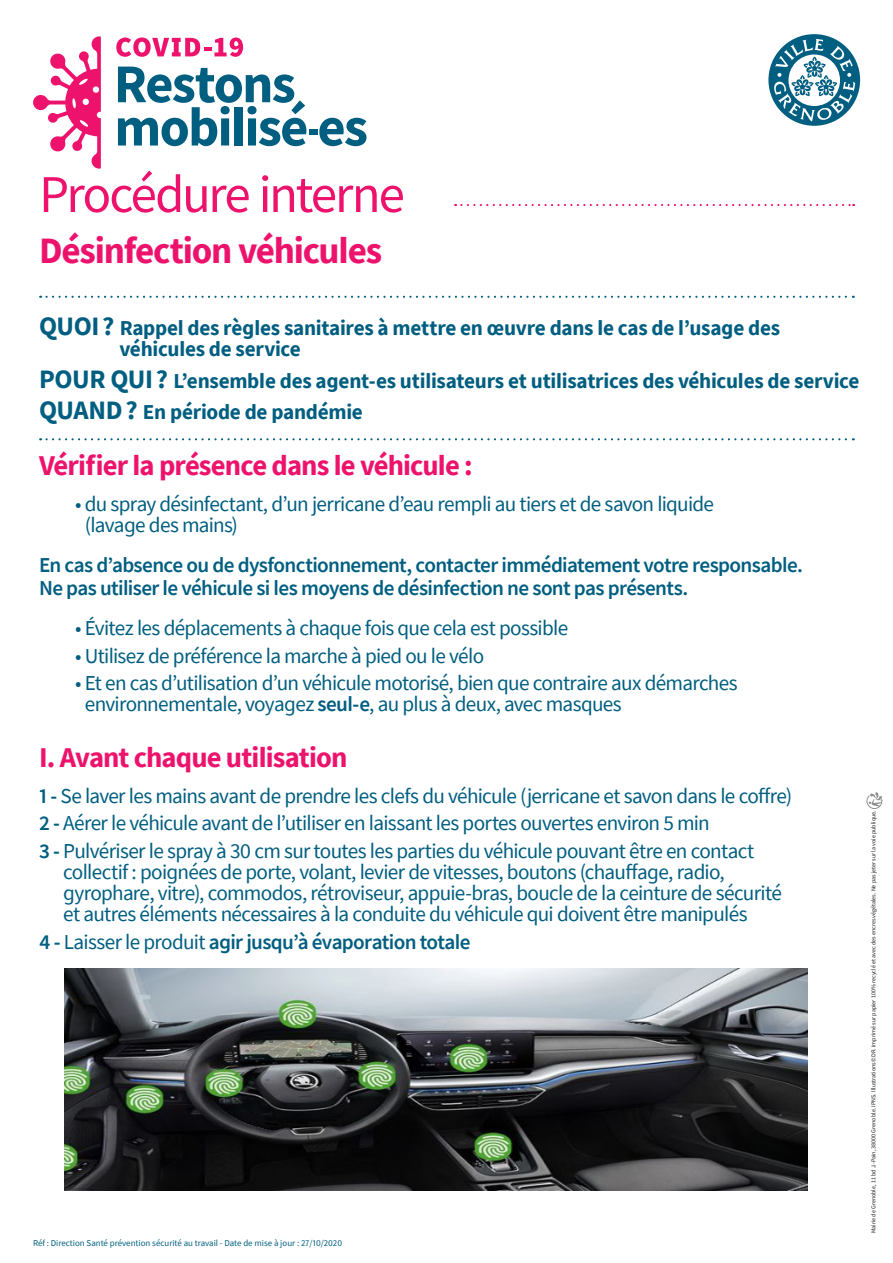
<style>
.page{position:relative;width:893px;height:1263px;background:#fff}
.page>*{position:absolute;margin:0;border:0;box-sizing:border-box;transform-origin:0 0}
.Titre_6{font:53.1px "Source Sans Pro";letter-spacing:-.045em;color:#ed136d}
.Titre_6-2{font:700 37.05px "Source Sans Pro";letter-spacing:-.035em;color:#ed136d}
.Titre_2{font:700 28.65px "Source Sans Pro";letter-spacing:-.03em;color:#ed136d}
.Titre_2-2{font:21.15px/21.1px "Source Sans Pro";letter-spacing:-.035em;color:#005e80}
.Titre_2-3{font:600 21.15px "Source Sans Pro";letter-spacing:-.03em;color:#005e80}
.Titre_2-4{font:700 21.15px/21.1px "Source Sans Pro";letter-spacing:-.015em;color:#005e80}
.t1{font:8.85px "Source Sans Pro";color:#005e80}
.t2{font:6px "Source Sans Pro";color:#231f20}
.s1{font-size:26.55px}
.s2{font-weight:600}
.s3{font-weight:400}
</style>
<div class="page">
<svg style="left:455px;top:204px;width:399px;height:2px"></svg>
<svg style="left:33px;top:36px;width:68px;height:133px"></svg>
<svg style="left:118px;top:67px;width:188px;height:79px"></svg>
<div style="left:309px;top:129px;width:8px;height:6px;background:#005e80"></div>
<svg style="left:319px;top:118px;width:47px;height:28px"></svg>
<svg style="left:116px;top:37px;width:127px;height:20px"></svg>
<svg style="left:768px;top:34px;width:92px;height:92px"></svg>
<svg style="left:40px;top:296px;width:814px;height:2px"></svg>
<svg style="left:40px;top:438px;width:814px;height:2px"></svg>
<img style="left:65px;top:968px;width:742px;height:223px">
<svg style="left:866px;top:792px;width:17px;height:17px"></svg>
<p class="Titre_6" style="left:39px;top:161px;width:367px">Procédure interne</p>
<p class="Titre_6-2" style="left:39px;top:226px;width:345px">Désinfection véhicules</p>
<p class="Titre_2-4" style="left:119px;top:317px;width:662px;text-indent:-80px"><span class="s1">QUOI?</span> Rappel des règles sanitaires à mettre en œuvre dans le cas de l’usage des véhicules de service</p>
<p class="Titre_2-4" style="left:39px;top:370px;width:822px"><span class="s1">POUR QUI?</span> L’ensemble des agent-es utilisateurs et utilisatrices des véhicules de service</p>
<p class="Titre_2-4" style="left:39px;top:401px;width:325px"><span class="s1">QUAND?</span> En période de pandémie</p>
<p class="Titre_2" style="left:39px;top:446px;width:435px">Vérifier la présence dans le véhicule :</p>
<p class="Titre_2-2" style="left:85px;top:493px;width:631px;text-indent:-10px">• du spray désinfectant, d’un jerricane d’eau rempli au tiers et de savon liquide (lavage des mains)</p>
<p class="Titre_2-3" style="left:39px;top:551px;width:765px">En cas d’absence ou de dysfonctionnement, contacter immédiatement votre responsable.</p>
<p class="Titre_2-3" style="left:39px;top:574px;width:651px">Ne pas utiliser le véhicule si les moyens de désinfection ne sont pas présents.</p>
<p class="Titre_2-2" style="left:75px;top:618px;width:495px">• Évitez les déplacements à chaque fois que cela est possible</p>
<p class="Titre_2-2" style="left:75px;top:645px;width:411px">• Utilisez de préférence la marche à pied ou le vélo</p>
<p class="Titre_2-2" style="left:85px;top:672px;width:654px;text-indent:-10px">• Et en cas d’utilisation d’un véhicule motorisé, bien que contraire aux démarches environnementale, voyagez <span class="s2">seul-e</span>, au plus à deux, avec masques</p>
<p class="Titre_2" style="left:39px;top:738px;width:310px">I. Avant chaque utilisation</p>
<p class="Titre_2-2" style="left:39px;top:785px;width:755px"><span class="s2">1 -</span> Se laver les mains avant de prendre les clefs du véhicule (jerricane et savon dans le coffre)</p>
<p class="Titre_2-2" style="left:39px;top:813px;width:672px"><span class="s2">2 -</span> Aérer le véhicule avant de l’utiliser en laissant les portes ouvertes environ 5 min</p>
<p class="Titre_2-2" style="left:63px;top:840px;width:720px;text-indent:-24px"><span class="s2">3 -</span> Pulvériser le spray à 30 cm sur toutes les parties du véhicule pouvant être en contact collectif : poignées de porte, volant, levier de vitesses, boutons (chauffage, radio, gyrophare, vitre), commodos, rétroviseur, appuie-bras, boucle de la ceinture de sécurité et autres éléments nécessaires à la conduite du véhicule qui doivent être manipulés</p>
<p class="Titre_2-3" style="left:39px;top:928px;width:433px">4 - <span class="s3">Laisser le produit</span> agir jusqu’à évaporation totale</p>
<p class="t1" style="left:33px;top:1237px;width:311px">Réf : Direction Santé prévention sécurité au travail - Date de mise à jour : 27/10/2020</p>
<p class="t2" style="left:870px;top:1233px;width:424px;rotate:-90deg">Mairie de Grenoble, 11 bd J.-Pain, 38000 Grenoble. IPNS. Illustrations©DR. Imprimé sur papier 100% recyclé et avec des encres végétales. Ne pas jeter sur la voie publique.</p>
</div>
